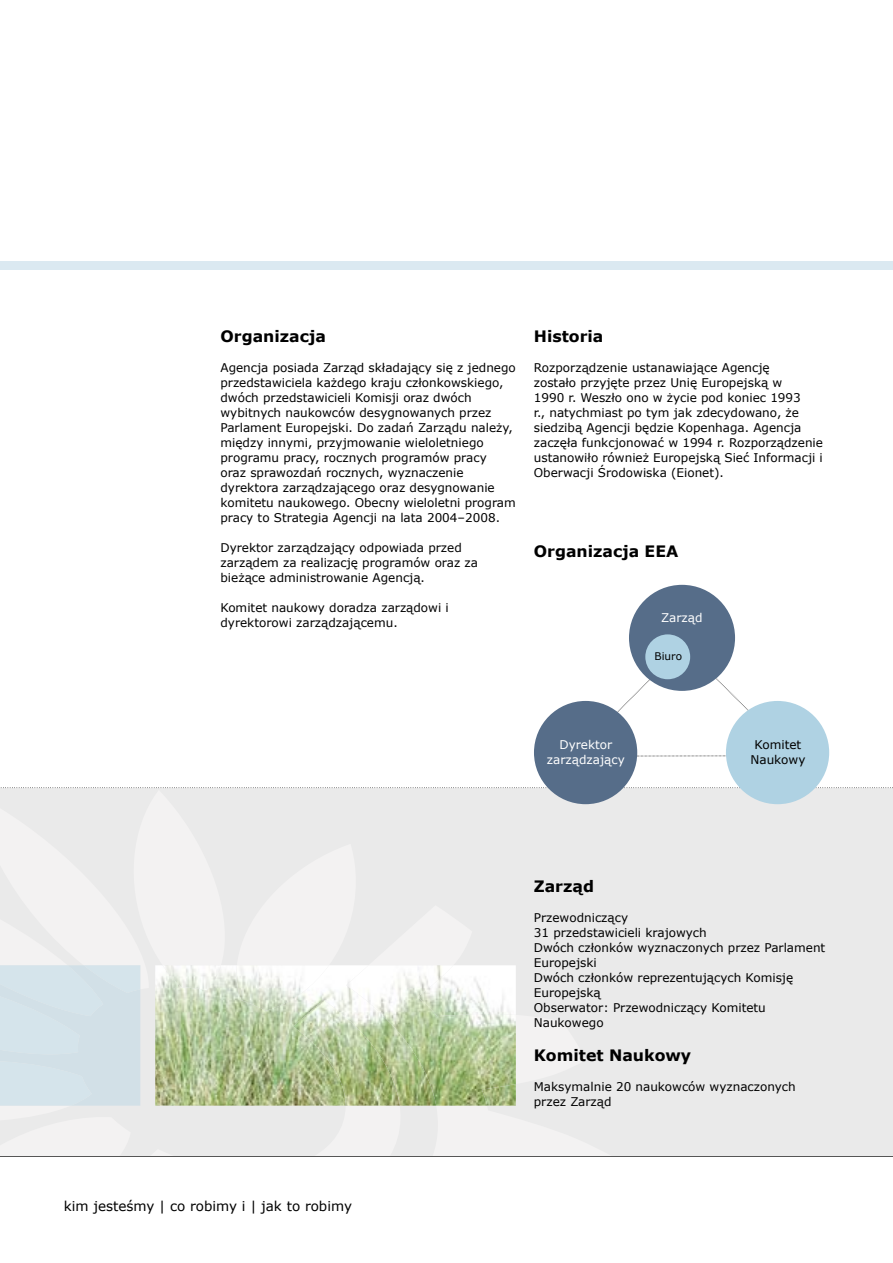
<style>
.page{position:relative;width:893px;height:1263px;background:#fff}
.page>*{position:absolute;margin:0;border:0;box-sizing:border-box;transform-origin:0 0}
.t1{font:700 15.75px "Verdana";color:#000}
.t2{font:13.5px "Verdana";color:#000}
.t3{font:12px/15px "Verdana";color:#000}
.t4{font:12px/15px "Verdana";color:#fff;text-align:center}
.t5{font:10.5px "Verdana";color:#000}
</style>
<div class="page">
<div style="left:0;top:261px;width:893px;height:9px;background:#dbe9f1"></div>
<svg style="left:598px;top:663px;width:172px;height:93px"></svg>
<div style="left:629px;top:585px;width:106px;height:106px;background:#566d89;border-radius:50%"></div>
<div style="left:534px;top:701px;width:103px;height:103px;background:#566d89;border-radius:50%"></div>
<div style="left:726px;top:701px;width:103px;height:103px;background:#afd2e3;border-radius:50%"></div>
<div style="left:645px;top:634px;width:45px;height:45px;background:#afd2e3;border-radius:50%"></div>
<hr style="left:0;top:1157px;width:893px;height:1px;background:#565656">
<svg style="left:0;top:787px;width:893px;height:370px"></svg>
<img style="left:155px;top:965px;width:191px;height:141px">
<img style="left:293px;top:1000px;width:53px;height:106px">
<img style="left:236px;top:965px;width:93px;height:45px">
<img style="left:163px;top:965px;width:58px;height:25px">
<img style="left:346px;top:965px;width:170px;height:141px">
<h1 class="t1" style="left:220px;top:326px;width:107px">Organizacja</h1>
<p class="t3" style="left:220px;top:359px;width:297px">Agencja posiada Zarząd składający się z jednego przedstawiciela każdego kraju członkowskiego, dwóch przedstawicieli Komisji oraz dwóch wybitnych naukowców desygnowanych przez Parlament Europejski. Do zadań Zarządu należy, między innymi, przyjmowanie wieloletniego programu pracy, rocznych programów pracy<br>oraz sprawozdań rocznych, wyznaczenie dyrektora zarządzającego oraz desygnowanie komitetu naukowego. Obecny wieloletni program pracy to Strategia Agencji na lata 2004–2008.</p>
<p class="t3" style="left:220px;top:539px;width:259px">Dyrektor zarządzający odpowiada przed zarządem za realizację programów oraz za bieżące administrowanie Agencją.</p>
<p class="t3" style="left:220px;top:599px;width:230px">Komitet naukowy doradza zarządowi i dyrektorowi zarządzającemu.</p>
<h1 class="t1" style="left:534px;top:326px;width:71px">Historia</h1>
<p class="t3" style="left:534px;top:359px;width:291px">Rozporządzenie ustanawiające Agencję<br>zostało przyjęte przez Unię Europejską w<br>1990 r. Weszło ono w życie pod koniec 1993<br>r., natychmiast po tym jak zdecydowano, że siedzibą Agencji będzie Kopenhaga. Agencja zaczęła funkcjonować w 1994 r. Rozporządzenie ustanowiło również Europejską Sieć Informacji i Oberwacji Środowiska (Eionet).</p>
<h1 class="t1" style="left:534px;top:541px;width:146px">Organizacja EEA</h1>
<p class="t4" style="left:661px;top:609px;width:43px">Zarząd</p>
<p class="t5" style="left:654px;top:649px;width:29px">Biuro</p>
<p class="t4" style="left:547px;top:736px;width:79px">Dyrektor zarządzający</p>
<p class="t3" style="left:750px;top:737px;width:56px;text-align:center">Komitet<br>Naukowy</p>
<p class="t2" style="left:64px;top:1197px;width:290px">kim jesteśmy | co robimy i | jak to robimy</p>
<h1 class="t1" style="left:534px;top:876px;width:62px">Zarząd</h1>
<p class="t3" style="left:534px;top:909px;width:293px">Przewodniczący<br>31 przedstawicieli krajowych<br>Dwóch członków wyznaczonych przez Parlament<br>Europejski<br>Dwóch członków reprezentujących Komisję<br>Europejską<br>Obserwator: Przewodniczący Komitetu<br>Naukowego</p>
<h1 class="t1" style="left:534px;top:1045px;width:159px">Komitet Naukowy</h1>
<p class="t3" style="left:534px;top:1078px;width:263px">Maksymalnie 20 naukowców wyznaczonych przez Zarząd</p>
</div>
